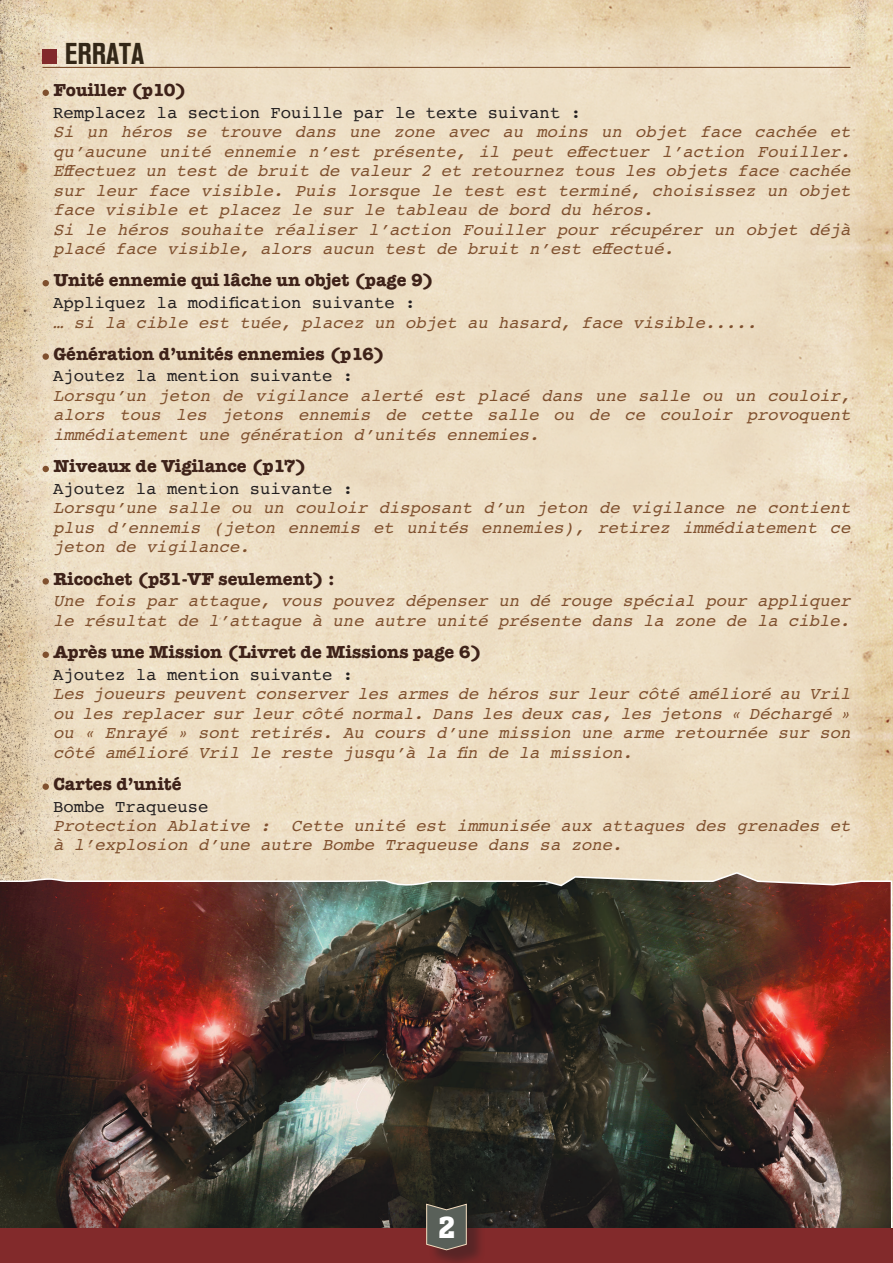
<style>
.page{position:relative;width:893px;height:1263px;background:#fff}
.page>*{position:absolute;margin:0;border:0;box-sizing:border-box;transform-origin:0 0}
.t1{font:700 condensed 30px "Akzidenz Grotesk BE";color:#332717}
.t2{font:28.5px "Aachen BT";color:#fff}
.t3{font:700 18px "American Typewriter";color:#3e2219}
.t4{font:italic 17.25px/19.5px "Courier";color:#7f502e}
.t5{font:17.25px "Courier";color:#231f20}
</style>
<div class="page">
<img style="left:0;top:0;width:893px;height:871px">
<div style="left:21px;top:21px;width:851px;height:1221px;background:#eddec4"></div>
<img style="left:0;top:871px;width:893px;height:357px">
<div style="left:0;top:1228px;width:893px;height:35px;background:#822a2b"></div>
<hr style="left:43px;top:67px;width:807px;height:1px;background:#7f502e">
<div style="left:43px;top:49px;width:14px;height:15px;background:#822a2b"></div>
<svg style="left:43px;top:90px;width:6px;height:6px"></svg>
<svg style="left:43px;top:280px;width:6px;height:6px"></svg>
<div style="left:43px;top:353px;width:6px;height:7px;background:#7f502e;border-radius:50%"></div>
<svg style="left:43px;top:466px;width:6px;height:6px"></svg>
<div style="left:43px;top:578px;width:6px;height:7px;background:#7f502e;border-radius:50%"></div>
<div style="left:43px;top:651px;width:6px;height:7px;background:#7f502e;border-radius:50%"></div>
<div style="left:43px;top:783px;width:6px;height:7px;background:#7f502e;border-radius:50%"></div>
<div style="left:429px;top:1207px;width:56px;height:56px;background:#231f20;opacity:.44"></div>
<svg style="left:426px;top:1203px;width:41px;height:47px;background:#62625a"></svg>
<h1 class="t1" style="left:65px;top:36px;width:81px">ERRATA</h1>
<p class="t3" style="left:53px;top:74px;width:135px">Fouiller (p10)</p>
<p class="t5" style="left:53px;top:99px;width:529px">Remplacez la section Fouille par le texte suivant :</p>
<p class="t4" style="left:53px;top:121px;width:799px">Si un héros se trouve dans une zone avec au moins un objet face cachée et qu’aucune unité ennemie n’est présente, il peut effectuer l’action Fouiller.<br>Effectuez un test de bruit de valeur 2 et retournez tous les objets face cachée sur leur face visible. Puis lorsque le test est terminé, choisissez un objet face visible et placez le sur le tableau de bord du héros.<br>Si le héros souhaite réaliser l’action Fouiller pour récupérer un objet déjà placé face visible, alors aucun test de bruit n’est effectué.</p>
<p class="t3" style="left:53px;top:265px;width:382px">Unité ennemie qui lâche un objet (page 9)</p>
<p class="t5" style="left:53px;top:289px;width:364px">Appliquez la modification suivante :</p>
<p class="t4" style="left:53px;top:312px;width:705px">… si la cible est tuée, placez un objet au hasard, face visible.....</p>
<p class="t3" style="left:53px;top:338px;width:333px">Génération d’unités ennemies (p16)</p>
<p class="t5" style="left:53px;top:363px;width:302px">Ajoutez la mention suivante :</p>
<p class="t4" style="left:53px;top:385px;width:799px;text-align:justify">Lorsqu’un jeton de vigilance alerté est placé dans une salle ou un couloir, alors tous les jetons ennemis de cette salle ou de ce couloir provoquent immédiatement une génération d’unités ennemies.</p>
<p class="t3" style="left:53px;top:451px;width:255px">Niveaux de Vigilance (p17)</p>
<p class="t5" style="left:53px;top:475px;width:302px">Ajoutez la mention suivante :</p>
<p class="t4" style="left:53px;top:498px;width:799px;text-align:justify">Lorsqu’une salle ou un couloir disposant d’un jeton de vigilance ne contient plus d’ennemis (jeton ennemis et unités ennemies), retirez immédiatement ce jeton de vigilance.</p>
<p class="t3" style="left:53px;top:563px;width:283px">Ricochet (p31-VF seulement) :</p>
<p class="t4" style="left:53px;top:591px;width:799px">Une fois par attaque, vous pouvez dépenser un dé rouge spécial pour appliquer le résultat de l’attaque à une autre unité présente dans la zone de la cible.</p>
<p class="t3" style="left:53px;top:636px;width:430px">Après une Mission (Livret de Missions page 6)</p>
<p class="t5" style="left:53px;top:661px;width:302px">Ajoutez la mention suivante :</p>
<p class="t4" style="left:53px;top:683px;width:799px;text-align:justify">Les joueurs peuvent conserver les armes de héros sur leur côté amélioré au Vril ou les replacer sur leur côté normal. Dans les deux cas, les jetons « Déchargé » ou « Enrayé » sont retirés. Au cours d’une mission une arme retournée sur son côté amélioré Vril le reste jusqu’à la fin de la mission.</p>
<p class="t3" style="left:53px;top:768px;width:130px">Cartes d’unité</p>
<p class="t5" style="left:53px;top:793px;width:157px">Bombe Traqueuse</p>
<p class="t4" style="left:53px;top:815px;width:799px">Protection Ablative : Cette unité est immunisée aux attaques des grenades et à l’explosion d’une autre Bombe Traqueuse dans sa zone.</p>
<h2 class="t2" style="left:438px;top:1209px;width:19px">2</h2>
</div>
